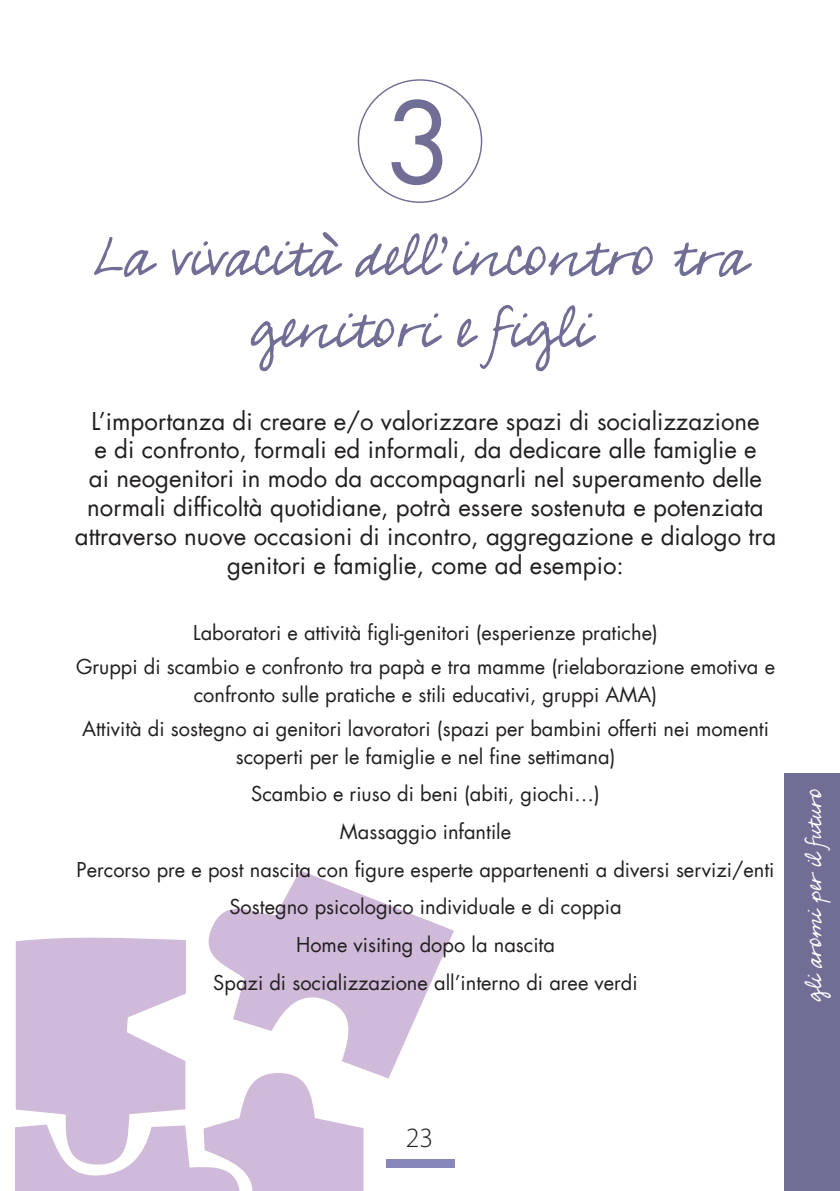
<style>
.page{position:relative;width:840px;height:1191px;background:#fff}
.page>*{position:absolute;margin:0;border:0;box-sizing:border-box;transform-origin:0 0}
.t1{font:110px "Futura LT";color:#716e95}
.t2{font:60px/72px "Milko";color:#716e95;text-align:center}
.t3{font:700 54px "Candy Round BTN Cond";color:#fff}
.t4{font:300 28px "Myriad Pro";color:#231f20}
.t5{font:24px/28.8px "Futura LT";color:#231f20;text-align:center}
.t6{font:24px "Milko";color:#fff}
.t7{font:20px/37.6px "Futura LT";color:#231f20;text-align:center}
</style>
<div class="page">
<div style="left:386px;top:1159px;width:68px;height:8px;background:#8787bc"></div>
<div style="left:784px;top:773px;width:55px;height:418px;background:#716e95"></div>
<svg style="left:209px;top:870px;width:245px;height:208px;fill:#d0bada"></svg>
<svg style="left:15px;top:935px;width:348px;height:256px"></svg>
<h1 class="t1" style="left:385px;top:73px;width:70px">3</h1>
<h2 class="t2" style="left:93px;top:221px;width:654px">La vivacità dell’incontro tra genitori e figli</h2>
<p class="t5" style="left:75px;top:406px;width:702px">L’importanza di creare e/o valorizzare spazi di socializzazione<br>e di confronto, formali ed informali, da dedicare alle famiglie e<br>ai neogenitori in modo da accompagnarli nel superamento delle normali difficoltà quotidiane, potrà essere sostenuta e potenziata attraverso nuove occasioni di incontro, aggregazione e dialogo tra genitori e famiglie, come ad esempio:</p>
<p class="t7" style="left:76px;top:616px;width:700px;line-height:33.6px">Laboratori e attività figli-genitori (esperienze pratiche)<br>Gruppi di scambio e confronto tra papà e tra mamme (rielaborazione emotiva e</p>
<p class="t7" style="left:82px;top:678px;width:688px;line-height:33.6px">confronto sulle pratiche e stili educativi, gruppi AMA)<br>Attività di sostegno ai genitori lavoratori (spazi per bambini offerti nei momenti</p>
<p class="t7" style="left:77px;top:737px;width:699px">scoperti per le famiglie e nel fine settimana)<br>Scambio e riuso di beni (abiti, giochi…)<br>Massaggio infantile<br>Percorso pre e post nascita con figure esperte appartenenti a diversi servizi/enti Sostegno psicologico individuale e di coppia<br>Home visiting dopo la nascita<br>Spazi di socializzazione all’interno di aree verdi</p>
<h3 class="t4" style="left:405px;top:1121px;width:29px">23</h3>
<p class="t6" style="left:796px;top:1001px;width:214px;rotate:-90deg">gli aromi per il futuro</p>
<h3 class="t3" style="left:849px;top:878px;width:244px;rotate:90deg">setting SCUOLA</h3>
</div>
